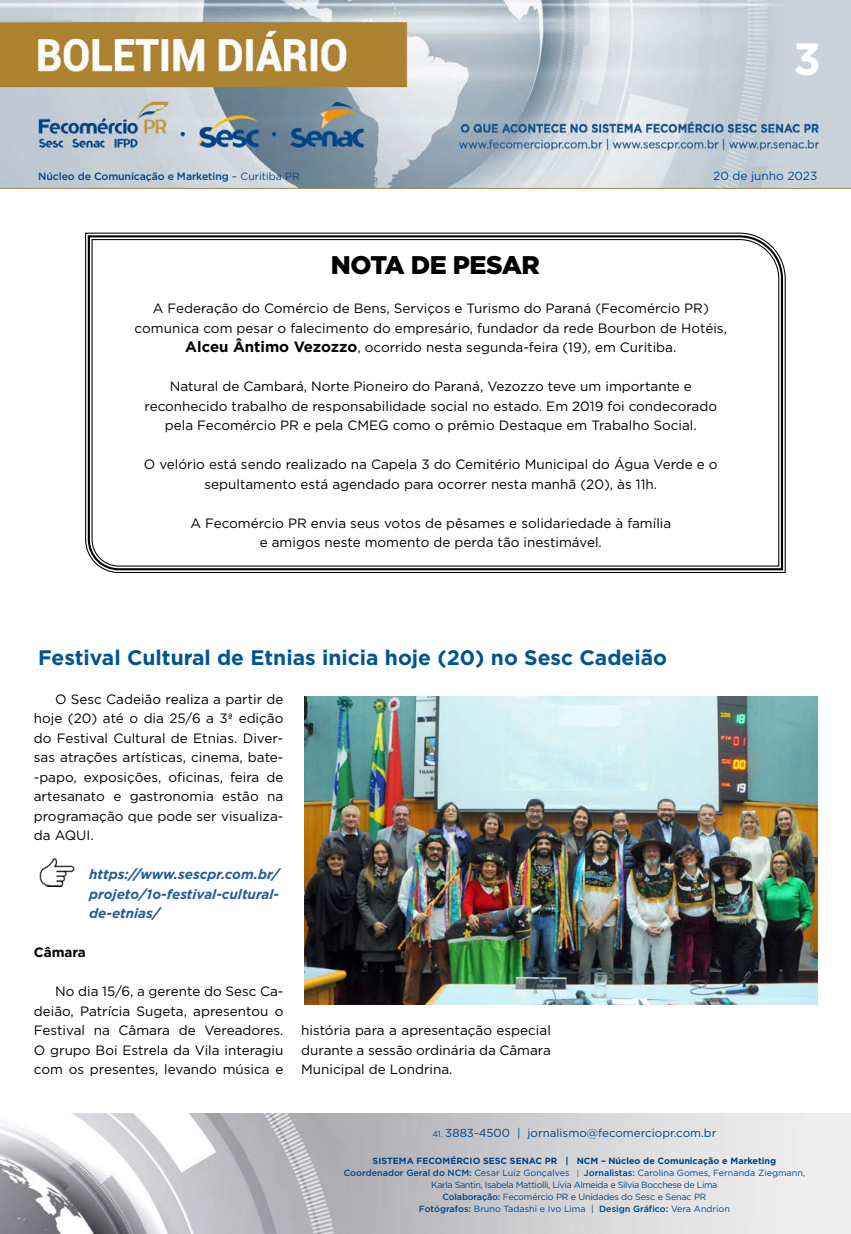
<style>
.page{position:relative;width:851px;height:1234px;background:#fff}
.page>*{position:absolute;margin:0;border:0;box-sizing:border-box;transform-origin:0 0}
.t1{font:700 45px "Gotham";color:#fff}
.t2{font:900 25.5px "Gotham";letter-spacing:-.02em;color:#000}
.t3{font:700 21px "Gotham";color:#005493}
.t4{font:13.5px/19.5px "Gotham";color:#000;text-align:center}
.t5{font:italic 700 13.5px/19.5px "Gotham";color:#275b9b;text-align:justify}
.t6{font:700 13.5px "Gotham";color:#000}
.t7{font:11.85px "Gotham";color:#004a93}
.t8{font:11.55px "Gotham";color:#004587}
.t9{font:500 10.5px "Gotham";letter-spacing:-.01em;color:#004587}
.t10{font:9px/12px "Gotham";letter-spacing:-.02em;color:#004587;text-align:center}
.s1{font-weight:400}
.s2{font-weight:700;font-size:15px}
.s3{font-size:8.25px}
.s4{font-weight:700}
.s5{font-weight:500}
.s6{font-size:7.65px}
</style>
<div class="page">
<img style="left:0;top:0;width:850px;height:189px">
<img style="left:0;top:1113px;width:850px;height:120px">
<img style="left:304px;top:696px;width:513px;height:307px">
<img style="left:39px;top:858px;width:35px;height:28px">
<svg style="left:87px;top:234px;width:697px;height:337px"></svg>
<svg style="left:91px;top:238px;width:688px;height:329px"></svg>
<h1 class="t1" style="left:793px;top:29px;width:29px">3</h1>
<p class="t9" style="left:38px;top:169px;width:263px">Núcleo de Comunicação e Marketing <span class="s1">– Curitiba PR</span></p>
<p class="t7" style="left:713px;top:168px;width:106px">20 de junho 2023</p>
<h2 class="t2" style="left:331px;top:247px;width:210px">NOTA DE PESAR</h2>
<p class="t4" style="left:135px;top:298px;width:593px">A Federação do Comércio de Bens, Serviços e Turismo do Paraná (Fecomércio PR) comunica com pesar o falecimento do empresário, fundador da rede Bourbon de Hotéis,<br><span class="s2">Alceu Ântimo Vezozzo</span>, ocorrido nesta segunda-feira (19), em Curitiba.</p>
<p class="t4" style="left:144px;top:376px;width:574px">Natural de Cambará, Norte Pioneiro do Paraná, Vezozzo teve um importante e reconhecido trabalho de responsabilidade social no estado. Em 2019 foi condecorado pela Fecomércio PR e pela CMEG como o prêmio Destaque em Trabalho Social.</p>
<p class="t4" style="left:144px;top:454px;width:575px">O velório está sendo realizado na Capela 3 do Cemitério Municipal do Água Verde e o sepultamento está agendado para ocorrer nesta manhã (20), às 11h.</p>
<p class="t4" style="left:190px;top:513px;width:482px">A Fecomércio PR envia seus votos de pêsames e solidariedade à família e amigos neste momento de perda tão inestimável.</p>
<h3 class="t3" style="left:38px;top:643px;width:630px">Festival Cultural de Etnias inicia hoje (20) no Sesc Cadeião</h3>
<p class="t4" style="left:34px;top:688px;width:251px;text-align:justify;text-indent:21px">O Sesc Cadeião realiza a partir de hoje (20) até o dia 25/6 a 3ª edição do Festival Cultural de Etnias. Diver&shy;sas atrações artísticas, cinema, bate--papo, exposições, oficinas, feira de artesanato e gastronomia estão na programação que pode ser visualiza&shy;da AQUI.</p>
<p class="t5" style="left:89px;top:864px;width:192px">https://www.sescpr.com.br/ projeto/1o-festival-cultural&shy;de-etnias/</p>
<p class="t6" style="left:34px;top:943px;width:54px">Câmara</p>
<p class="t4" style="left:34px;top:981px;width:251px;text-align:justify;text-indent:21px">No dia 15/6, a gerente do Sesc Ca&shy;deião, Patrícia Sugeta, apresentou o Festival na Câmara de Vereadores.<br>O grupo Boi Estrela da Vila interagiu com os presentes, levando música e</p>
<p class="t4" style="left:301px;top:1020px;width:251px;text-align:justify">história para a apresentação especial durante a sessão ordinária da Câmara Municipal de Londrina.</p>
<p class="t8" style="left:432px;top:1125px;width:285px"><span class="s3">41.</span> 3883-4500 | jornalismo@fecomerciopr.com.br</p>
<p class="t10" style="left:343px;top:1154px;width:463px"><span class="s4">SISTEMA FECOMÉRCIO SESC SENAC PR | NCM – Núcleo de Comunicação e Marketing </span><span class="s5">Coordenador Geral do NCM:</span> Cesar Luiz Gonçalves <span class="s6">|</span> <span class="s5">Jornalistas:</span> Carolina Gomes, Fernanda Ziegmann, Karla Santin, Isabela Mattiolli, Lívia Almeida e Silvia Bocchese de Lima<br><span class="s5">Colaboração:</span> Fecomércio PR e Unidades do Sesc e Senac PR<br><span class="s5">Fotógrafos:</span> Bruno Tadashi e Ivo Lima | <span class="s5">Design Gráfico:</span> Vera Andrion</p>
</div>
